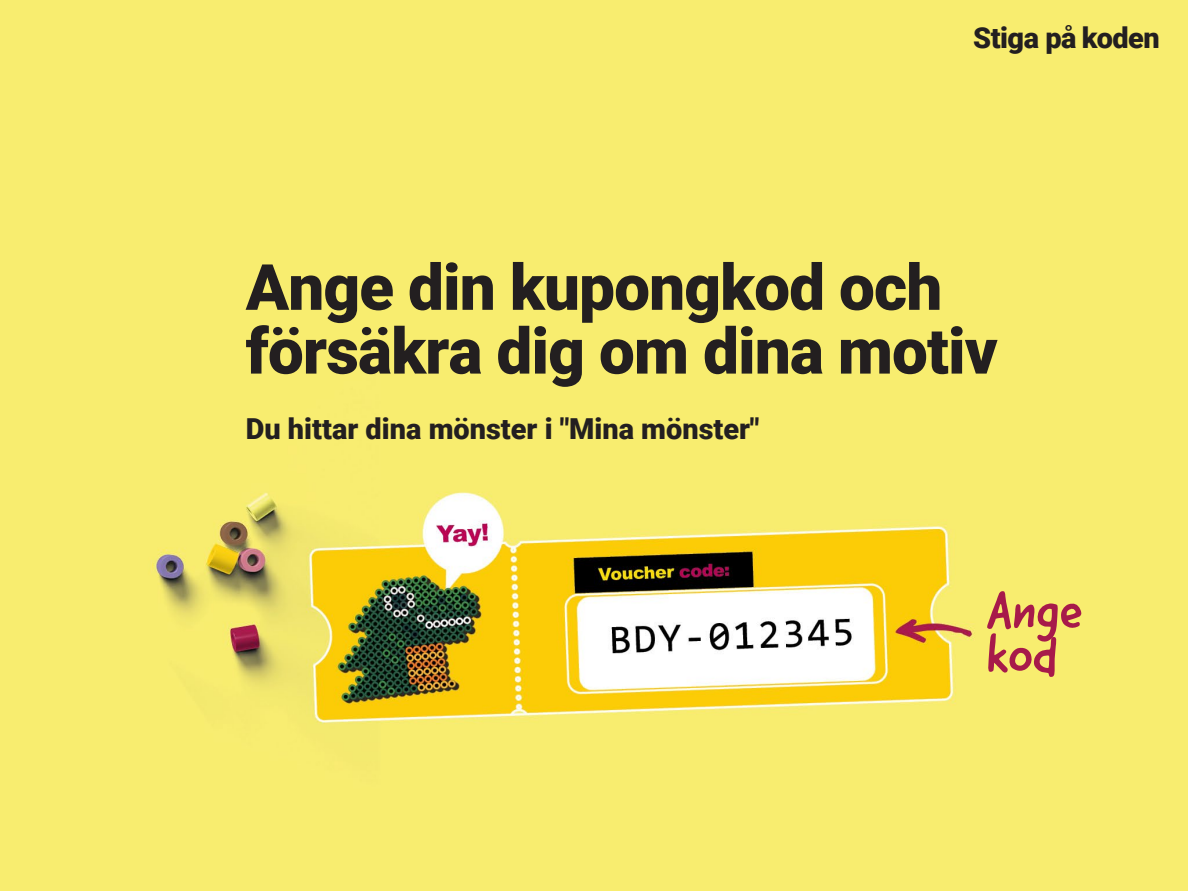
<style>
.page{position:relative;width:1188px;height:891px;background:#fff}
.page>*{position:absolute;margin:0;border:0;box-sizing:border-box;transform-origin:0 0}
.t1{font:900 63.75px/63.8px "Roboto";letter-spacing:-.015em;color:#231f20}
.t2{font:52.5px/45px "Good Dog New";color:#a71a4a}
.t3{font:900 28.88px "Roboto";color:#231f20}
</style>
<div class="page">
<img style="left:0;top:0;width:1187px;height:891px">
<p class="t3" style="left:972px;top:18px;width:188px">Stiga på koden</p>
<p class="t1" style="left:246px;top:253px;width:753px">Ange din kupongkod och försäkra dig om dina motiv</p>
<p class="t3" style="left:246px;top:409px;width:515px">Du hittar dina mönster i "Mina mönster"</p>
<p class="t2" style="left:986px;top:588px;width:98px">Ange kod</p>
</div>
